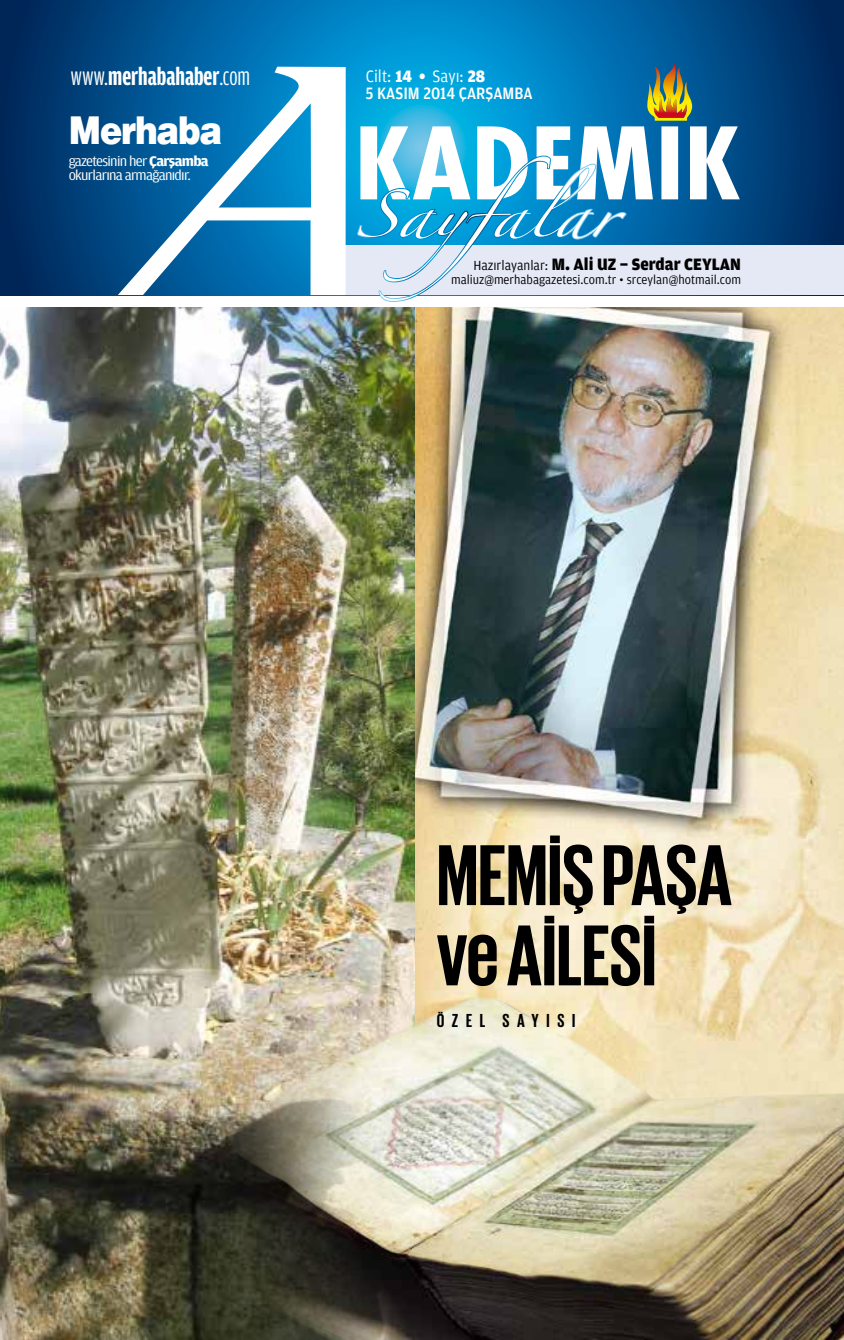
<style>
.page{position:relative;width:844px;height:1340px;background:#fff}
.page>*{position:absolute;margin:0;border:0;box-sizing:border-box;transform-origin:0 0}
.t1{font:700 88.2px/80.1px "Giorgio Sans";color:#000}
.t2{font:42.7px "Zapfino";color:#fff;scale:1.2 1}
.t3{font:900 39.2px "Helvetica";letter-spacing:-.04em;color:#fff;scale:.87 1}
.t4{font:700 25.9px "Toprak Comp";color:#fff}
.t5{font:700 19.25px "Giorgio Sans";letter-spacing:.4em;color:#000}
.t6{font:700 17.5px "Toprak";color:#000;scale:.95 1}
.t7{font:500 17.5px/17.5px "Toprak";color:#fff;scale:.9 1}
.t8{font:14.88px/14.9px "Toprak Cond";letter-spacing:-.04em;color:#fff;scale:1.21 1}
.t9{font:13.12px "Toprak";color:#000;scale:.95 1}
.s1{font-weight:400}
.s2{font-weight:700}
.s3{font-weight:400;font-size:14px}
</style>
<div class="page">
<img style="left:414px;top:307px;width:429px;height:690px">
<svg style="left:0;top:0;width:843px;height:295px;background:#004e88"></svg>
<div style="left:324px;top:245px;width:519px;height:50px;background:#e5e9f5"></div>
<svg style="left:118px;top:66px;width:238px;height:230px"></svg>
<svg style="left:356px;top:63px;width:383px;height:239px"></svg>
<img style="left:0;top:307px;width:414px;height:1032px">
<img style="left:211px;top:997px;width:632px;height:342px">
<h3 class="t4" style="left:71px;top:63px;width:181px"><span class="s1">www.</span>merhabahaber<span class="s1">.com</span></h3>
<h3 class="t7" style="left:366px;top:67px;width:187px"><span class="s1">Cilt:</span> <span class="s2">14 •</span> <span class="s1">Sayı:</span> <span class="s2">28<br></span>5 KASIM 2014 ÇARŞAMBA</h3>
<h3 class="t3" style="left:69px;top:106px;width:178px">Merhaba</h3>
<p class="t8" style="left:69px;top:153px;width:117px">gazetesinin her <span class="s2">Çarşamba </span>okurlarına armağanıdır.</p>
<h2 class="t2" style="left:355px;top:196px;width:234px">Sayfalar</h2>
<h3 class="t6" style="left:473px;top:255px;width:283px"><span class="s3">Hazırlayanlar:</span> M. Ali UZ - Serdar CEYLAN</h3>
<p class="t9" style="left:451px;top:273px;width:307px">maliuz@merhabagazetesi.com.tr • srceylan@hotmail.com</p>
<h1 class="t1" style="left:437px;top:832px;width:297px">MEMİŞ PAŞA ve AİLESİ</h1>
<h3 class="t5" style="left:437px;top:1011px;width:140px">ÖZEL SAYISI</h3>
</div>
